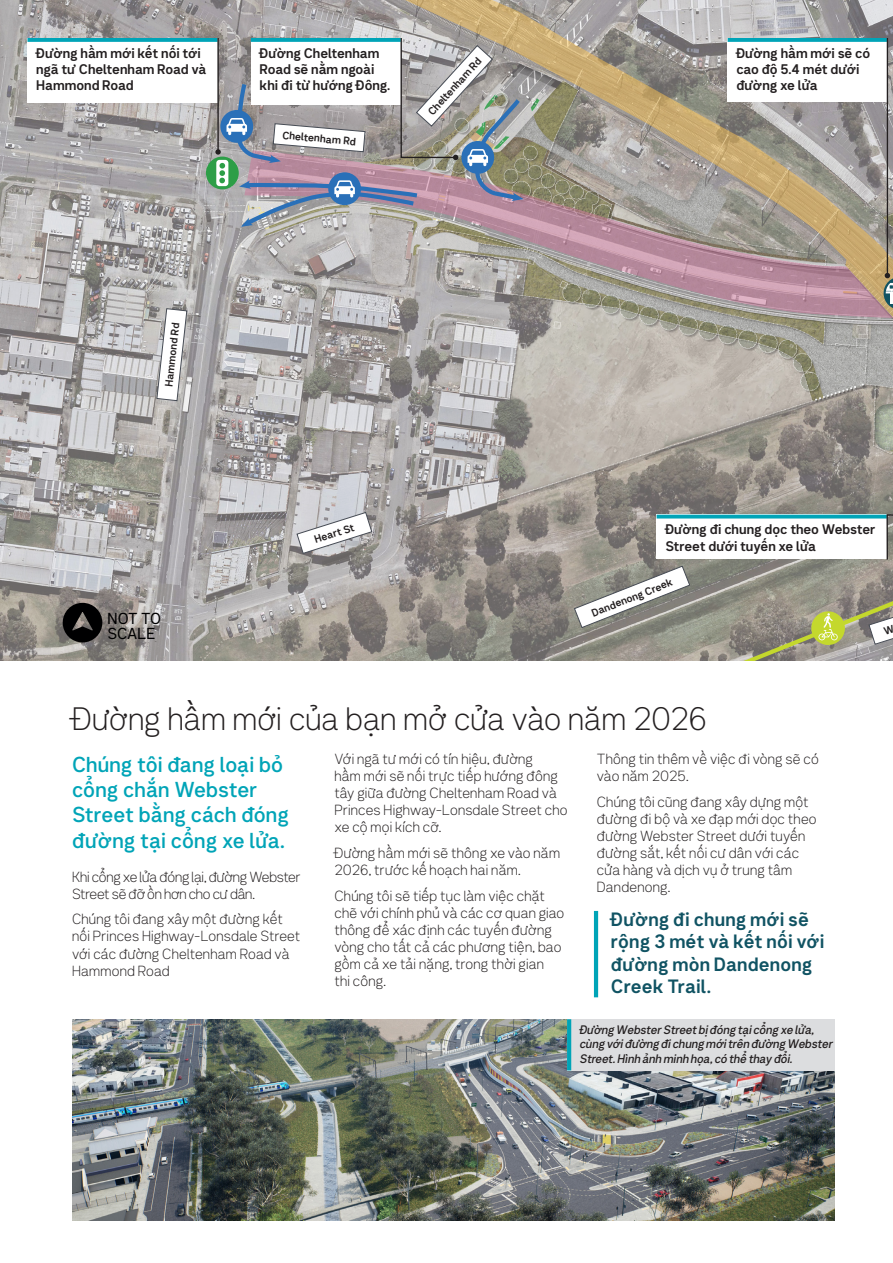
<style>
.page{position:relative;width:893px;height:1263px;background:#fff}
.page>*{position:absolute;margin:0;border:0;box-sizing:border-box;transform-origin:0 0}
.H1_Span_all_col{font:31.5px "Network Sans 2019 Light";color:#231f20}
.Intro{font:21px/25.2px "Network Sans 2019 Medium";color:#00a4b7}
.Pull_out_copy_Spine_2{font:18.75px/22.5px "Network Sans 2019 Bold";color:#105363}
.t1{font:15.45px/14.4px "Network Sans 2019 Regular";letter-spacing:-.01em;color:#000001}
.Body{font:14.25px/17.1px "Network Sans 2019 Light";letter-spacing:.01em;color:#231f20}
.Body-2{font:14.25px/17.1px "Network Sans 2019 Light";letter-spacing:-.02em;color:#231f20}
.t2{font:13.5px/16.2px "Network Sans 2019 Bold";letter-spacing:-.01em;color:#231f20}
.Caption_Image{font:italic 12px/14.4px "Network Sans 2019 Medium";letter-spacing:-.01em;color:#231f20}
.t3{font:10.5px "Network Sans 2019 Bold";color:#231f20}
</style>
<div class="page">
<img style="left:0;top:0;width:375px;height:660px">
<svg style="left:244px;top:228px;width:131px;height:90px"></svg>
<svg style="left:63px;top:603px;width:39px;height:39px"></svg>
<div style="left:27px;top:38px;width:191px;height:65px;background:#fff"></div>
<svg style="left:27px;top:38px;width:188px;height:4px"></svg>
<svg style="left:156px;top:308px;width:32px;height:94px"></svg>
<svg style="left:296px;top:511px;width:77px;height:43px"></svg>
<div style="left:206px;top:157px;width:33px;height:32px;background:#2d9e47;border-radius:50%"></div>
<svg style="left:215px;top:37px;width:160px;height:191px"></svg>
<svg style="left:375px;top:0;width:518px;height:660px"></svg>
<div style="left:728px;top:38px;width:159px;height:63px;background:#fff"></div>
<svg style="left:728px;top:38px;width:159px;height:4px"></svg>
<hr style="left:887px;top:38px;width:1px;height:238px;background:#231f20">
<svg style="left:845px;top:260px;width:48px;height:69px"></svg>
<img style="left:73px;top:1019px;width:761px;height:201px">
<div style="left:567px;top:1019px;width:267px;height:51px;background:#dcdddf"></div>
<hr style="left:567px;top:1019px;width:4px;height:51px;background:#00a4b7">
<hr style="left:594px;top:911px;width:4px;height:86px;background:#00a4b7">
<svg style="left:718px;top:592px;width:175px;height:68px"></svg>
<p class="t2" style="left:36px;top:44px;width:172px">Đường hầm mới kết nối tới ngã tư Cheltenham Road và<br>Hammond Road</p>
<p class="t2" style="left:260px;top:44px;width:132px">Đường Cheltenham<br>Road sẽ nằm ngoài khi đi từ hướng Đông.</p>
<p class="t3" style="left:283px;top:126px;width:75px;rotate:5deg">Cheltenham Rd</p>
<p class="t3" style="left:423px;top:108px;width:75px;rotate:-48deg">Cheltenham Rd</p>
<p class="t3" style="left:160px;top:386px;width:66px;rotate:-84deg">Hammond Rd</p>
<p class="t1" style="left:108px;top:611px;width:55px">NOT TO<br>SCALE</p>
<p class="t3" style="left:312px;top:531px;width:43px;rotate:-17deg">Heart St</p>
<p class="t2" style="left:736px;top:44px;width:135px">Đường hầm mới sẽ có cao độ 5.4 mét dưới đường xe lửa</p>
<p class="t2" style="left:665px;top:521px;width:212px">Đường đi chung dọc theo Webster<br>Street dưới tuyến xe lửa</p>
<p class="t3" style="left:589px;top:605px;width:88px;rotate:-22deg">Dandenong Creek</p>
<p class="H1_Span_all_col" style="left:72px;top:692px;width:637px">Đường hầm mới của bạn mở cửa vào năm 2026</p>
<p class="Intro" style="left:72px;top:751px;width:218px">Chúng tôi đang loại bỏ cổng chắn Webster<br>Street bằng cách đóng đường tại cổng xe lửa.</p>
<p class="Body-2" style="left:72px;top:867px;width:230px">Khi cổng xe lửa đóng lại, đường Webster<br>Street sẽ đỡ ồn hơn cho cư dân.</p>
<p class="Body" style="left:72px;top:910px;width:230px">Chúng tôi đang xây một đường kết nối Princes Highway-Lonsdale Street với các đường Cheltenham Road và<br>Hammond Road</p>
<p class="Body" style="left:597px;top:749px;width:223px">Thông tin thêm về việc đi vòng sẽ có vào năm 2025.</p>
<p class="Body" style="left:597px;top:792px;width:221px">Chúng tôi cũng đang xây dựng một đường đi bộ và xe đạp mới dọc theo đường Webster Street dưới tuyến đường sắt, kết nối cư dân với các cửa hàng và dịch vụ ở trung tâm<br>Dandenong.</p>
<p class="Body" style="left:334px;top:749px;width:235px">Với ngã tư mới có tín hiệu, đường<br>hầm mới sẽ nối trực tiếp hướng đông tây giữa đường Cheltenham Road và<br>Princes Highway-Lonsdale Street cho xe cộ mọi kích cỡ.</p>
<p class="Body" style="left:334px;top:843px;width:227px">Đường hầm mới sẽ thông xe vào năm<br>2026, trước kế hoạch hai năm.</p>
<p class="Body" style="left:334px;top:886px;width:231px">Chúng tôi sẽ tiếp tục làm việc chặt chẽ với chính phủ và các cơ quan giao thông để xác định các tuyến đường vòng cho tất cả các phương tiện, bao gồm cả xe tải nặng, trong thời gian<br>thi công.</p>
<p class="Pull_out_copy_Spine_2" style="left:611px;top:907px;width:215px">Đường đi chung mới sẽ rộng 3 mét và kết nối với đường mòn Dandenong<br>Creek Trail.</p>
<p class="Caption_Image" style="left:580px;top:1022px;width:255px">Đường Webster Street bị đóng tại cổng xe lửa, cùng với đường đi chung mới trên đường Webster<br>Street. Hình ảnh minh họa, có thể thay đổi.</p>
</div>
